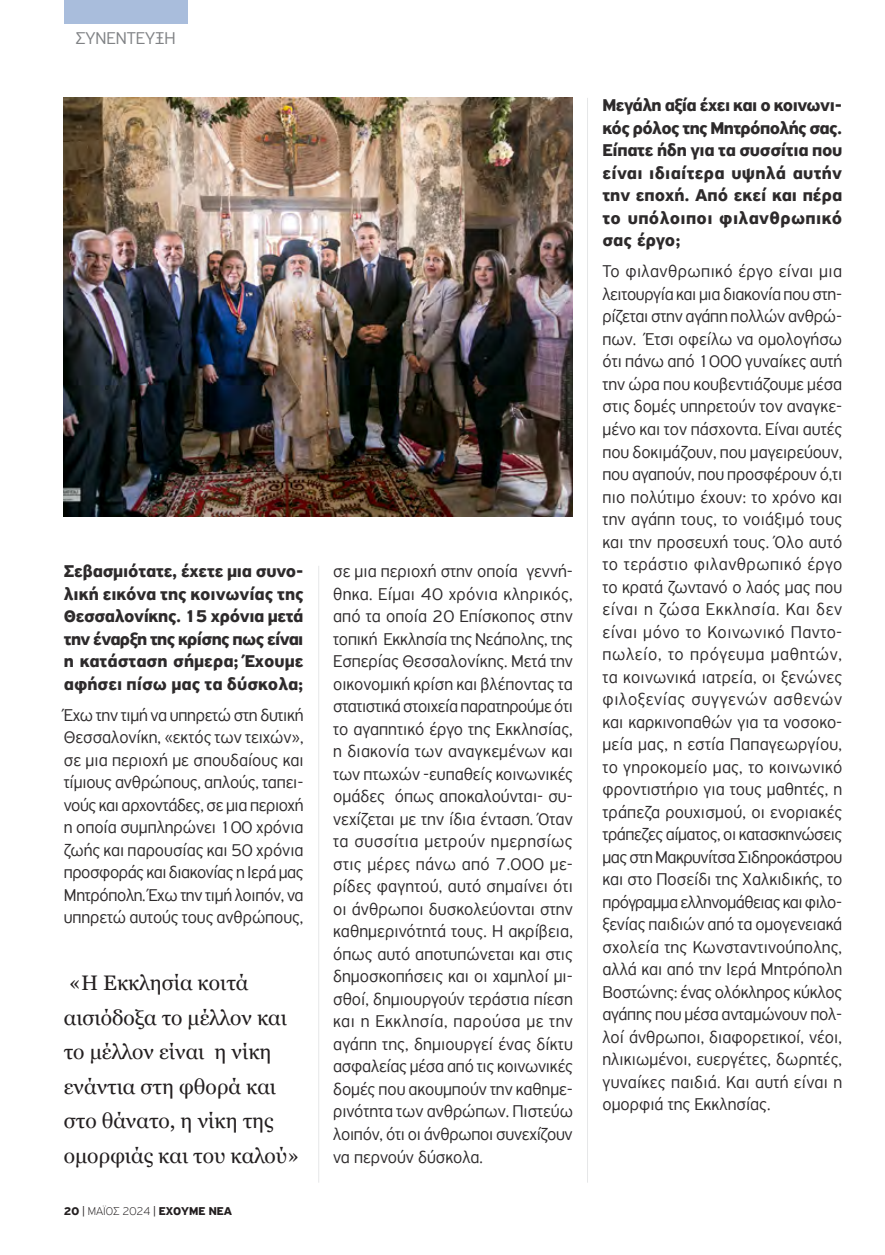
<style>
.page{position:relative;width:885px;height:1255px;background:#fff}
.page>*{position:absolute;margin:0;border:0;box-sizing:border-box;transform-origin:0 0}
.t1{font:21px/34.5px "Georgia";color:#231f20}
.t2{font:300 18px/22.5px "PF Highway Sans Pro";letter-spacing:-.005em;color:#2d2a2b;text-align:justify}
.t3{font:700 18px/22.5px "PF Highway Sans Pro";color:#2d2a2b;text-align:justify}
.t4{font:300 18px "PF Highway Sans Pro";color:#808285}
.t5{font:700 12px "PF Highway Sans Pro";color:#231f20}
.s1{font-weight:300}
.s2{font-weight:100}
</style>
<div class="page">
<div style="left:64px;top:0;width:123px;height:24px;background:#a9bddc"></div>
<hr style="left:587px;top:98px;width:1px;height:1084px;background:#e6e7e8">
<hr style="left:318px;top:566px;width:1px;height:616px;background:#e6e7e8">
<img style="left:64px;top:98px;width:509px;height:419px">
<p class="t4" style="left:75px;top:27px;width:102px">ΣΥΝΕΝΤΕΥΞΗ</p>
<p class="t3" style="left:64px;top:560px;width:241px">Σεβασμιότατε, έχετε μια συνο&shy;λική εικόνα της κοινωνίας της Θεσσαλονίκης. 15 χρόνια μετά την έναρξη της κρίσης πως είναι η κατάσταση σήμερα; Έχουμε αφήσει πίσω μας τα δύσκολα;</p>
<p class="t2" style="left:64px;top:703px;width:241px">Έχω την τιμή να υπηρετώ στη δυτική Θεσσαλονίκη, «εκτός των τειχών», σε μια περιοχή με σπουδαίους και τίμιους ανθρώπους, απλούς, ταπει&shy;νούς και αρχοντάδες, σε μια περιοχή η οποία συμπληρώνει 100 χρόνια ζωής και παρουσίας και 50 χρόνια προσφοράς και διακονίας η Ιερά μας Μητρόπολη. Έχω την τιμή λοιπόν, να υπηρετώ αυτούς τους ανθρώπους,</p>
<p class="t1" style="left:64px;top:964px;width:237px">«Η Εκκλησία κοιτά αισιόδοξα το μέλλον και το μέλλον είναι η νίκη ενάντια στη φθορά και στο θάνατο, η νίκη της ομορφιάς και του καλού»</p>
<p class="t5" style="left:64px;top:1203px;width:170px">20 <span class="s1">|</span> <span class="s2">ΜΑΪΟΣ 2024</span> <span class="s1">|</span> ΕΧΟΥΜΕ ΝΕΑ</p>
<p class="t2" style="left:333px;top:560px;width:241px">σε μια περιοχή στην οποία γεννή&shy;θηκα. Είμαι 40 χρόνια κληρικός, από τα οποία 20 Επίσκοπος στην τοπική Εκκλησία της Νεάπολης, της Εσπερίας Θεσσαλονίκης. Μετά την οικονομική κρίση και βλέποντας τα στατιστικά στοιχεία παρατηρούμε ότι το αγαπητικό έργο της Εκκλησίας, η διακονία των αναγκεμένων και των πτωχών -ευπαθείς κοινωνικές ομάδες όπως αποκαλούνται- συ&shy;νεχίζεται με την ίδια ένταση. Όταν τα συσσίτια μετρούν ημερησίως στις μέρες πάνω από 7.000 με&shy;ρίδες φαγητού, αυτό σημαίνει ότι οι άνθρωποι δυσκολεύονται στην καθημερινότητά τους. Η ακρίβεια, όπως αυτό αποτυπώνεται και στις δημοσκοπήσεις και οι χαμηλοί μι&shy;σθοί, δημιουργούν τεράστια πίεση και η Εκκλησία, παρούσα με την αγάπη της, δημιουργεί ένας δίκτυ ασφαλείας μέσα από τις κοινωνικές δομές που ακουμπούν την καθημε&shy;ρινότητα των ανθρώπων. Πιστεύω λοιπόν, ότι οι άνθρωποι συνεχίζουν να περνούν δύσκολα.</p>
<p class="t3" style="left:602px;top:95px;width:241px">Μεγάλη αξία έχει και ο κοινωνι&shy;κός ρόλος της Μητρόπολής σας.<br>Είπατε ήδη για τα συσσίτια που είναι ιδιαίτερα υψηλά αυτήν την εποχή. Από εκεί και πέρα το υπόλοιποι φιλανθρωπικό σας έργο;</p>
<p class="t2" style="left:602px;top:260px;width:241px">Το φιλανθρωπικό έργο είναι μια λειτουργία και μια διακονία που στη&shy;ρίζεται στην αγάπη πολλών ανθρώ&shy;πων. Έτσι οφείλω να ομολογήσω ότι πάνω από 1000 γυναίκες αυτή την ώρα που κουβεντιάζουμε μέσα στις δομές υπηρετούν τον αναγκε&shy;μένο και τον πάσχοντα. Είναι αυτές που δοκιμάζουν, που μαγειρεύουν, που αγαπούν, που προσφέρουν ό,τι πιο πολύτιμο έχουν: το χρόνο και την αγάπη τους, το νοιάξιμό τους και την προσευχή τους. Όλο αυτό το τεράστιο φιλανθρωπικό έργο το κρατά ζωντανό ο λαός μας που είναι η ζώσα Εκκλησία. Και δεν είναι μόνο το Κοινωνικό Παντο&shy;πωλείο, το πρόγευμα μαθητών, τα κοινωνικά ιατρεία, οι ξενώνες φιλοξενίας συγγενών ασθενών και καρκινοπαθών για τα νοσοκο&shy;μεία μας, η εστία Παπαγεωργίου, το γηροκομείο μας, το κοινωνικό φροντιστήριο για τους μαθητές, η τράπεζα ρουχισμού, οι ενοριακές τράπεζες αίματος, οι κατασκηνώσεις μας στη Μακρυνίτσα Σιδηροκάστρου και στο Ποσείδι της Χαλκιδικής, το πρόγραμμα ελληνομάθειας και φιλο&shy;ξενίας παιδιών από τα ομογενειακά σχολεία της Κωνσταντινούπολης, αλλά και από την Ιερά Μητρόπολη Βοστώνης: ένας ολόκληρος κύκλος αγάπης που μέσα ανταμώνουν πολ&shy;λοί άνθρωποι, διαφορετικοί, νέοι, ηλικιωμένοι, ευεργέτες, δωρητές, γυναίκες παιδιά. Και αυτή είναι η ομορφιά της Εκκλησίας.</p>
</div>
